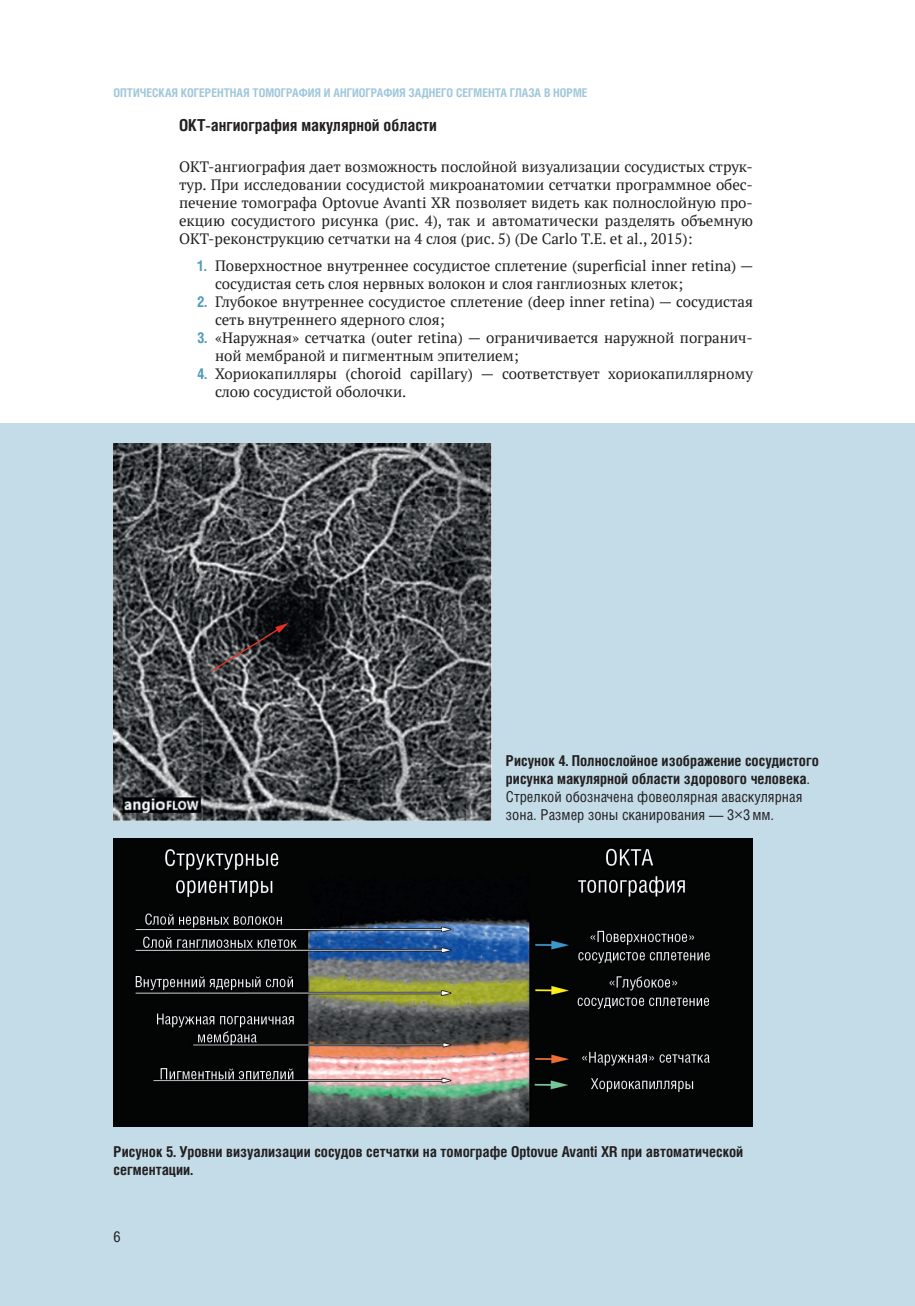
<style>
.page{position:relative;width:915px;height:1306px;background:#fff}
.page>*{position:absolute;margin:0;border:0;box-sizing:border-box;transform-origin:0 0}
.t1{font:700 16.5px "Helios Cond C";color:#231f20}
.t2{font:15px/18px "PT Serif";color:#231f20}
.t3{font:700 15px/18px "Helios Cond C";color:#231f20}
.t4{font:15px "Helios Cond C";color:#231f20}
.t5{font:700 12px "Helios Cond C";color:#a0c7da}
.s1{font-family:"Helios Cond C";font-weight:700;color:#509cb9}
.s2{font-weight:400}
.s3{font-family:"Pragmatica";font-weight:400}
</style>
<div class="page">
<hr style="left:914px;top:424px;width:1px;height:881px;background:#c3dce8">
<div style="left:0;top:424px;width:914px;height:881px;background:#c3dce8"></div>
<img style="left:114px;top:838px;width:638px;height:288px">
<img style="left:114px;top:443px;width:377px;height:377px">
<p class="t5" style="left:114px;top:85px;width:475px">ОПТИЧЕСКАЯ КОГЕРЕНТНАЯ ТОМОГРАФИЯ И АНГИОГРАФИЯ ЗАДНЕГО СЕГМЕНТА ГЛАЗА В НОРМЕ</p>
<p class="t1" style="left:179px;top:115px;width:259px">ОКТ-ангиография макулярной области</p>
<p class="t2" style="left:179px;top:157px;width:575px;text-align:justify">ОКТ-ангиография дает возможность послойной визуализации сосудистых струк&shy;тур. При исследовании сосудистой микроанатомии сетчатки программное обес&shy;печение томографа Optovue Avanti XR позволяет видеть как полнослойную про&shy;екцию сосудистого рисунка (рис. 4), так и автоматически разделять объемную ОКТ-реконструкцию сетчатки на 4 слоя (рис. 5) (De Carlo T.E. et al., 2015):</p>
<p class="t2" style="left:215px;top:256px;width:540px;text-indent:-18px"><span class="s1">1.</span> Поверхностное внутреннее сосудистое сплетение (superficial inner retina) — сосудистая сеть слоя нервных волокон и слоя ганглиозных клеток;</p>
<p class="t2" style="left:215px;top:292px;width:539px;text-indent:-18px"><span class="s1">2.</span> Глубокое внутреннее сосудистое сплетение (deep inner retina) — сосудистая сеть внутреннего ядерного слоя;</p>
<p class="t2" style="left:215px;top:328px;width:539px;text-indent:-18px"><span class="s1">3.</span> «Наружная» сетчатка (outer retina) — ограничивается наружной погранич&shy;ной мембраной и пигментным эпителием;</p>
<p class="t2" style="left:215px;top:364px;width:539px;text-indent:-18px"><span class="s1">4.</span> Хориокапилляры (сhoroid capillary) — соответствует хориокапиллярному слою сосудистой оболочки.</p>
<p class="t3" style="left:505px;top:751px;width:314px">Рисунок 4. Полнослойное изображение сосудистого рисунка макулярной области здорового человека<span class="s2">.<br>Стрелкой обозначена фовеолярная аваскулярная зона. Размер зоны сканирования — 3</span><span class="s3">×</span><span class="s2">3мм.</span></p>
<p class="t3" style="left:114px;top:1141px;width:631px">Рисунок 5. Уровни визуализации сосудов сетчатки на томографе Optovue Avanti XR при автоматической сегментации.</p>
<p class="t4" style="left:114px;top:1228px;width:9px">6</p>
</div>
